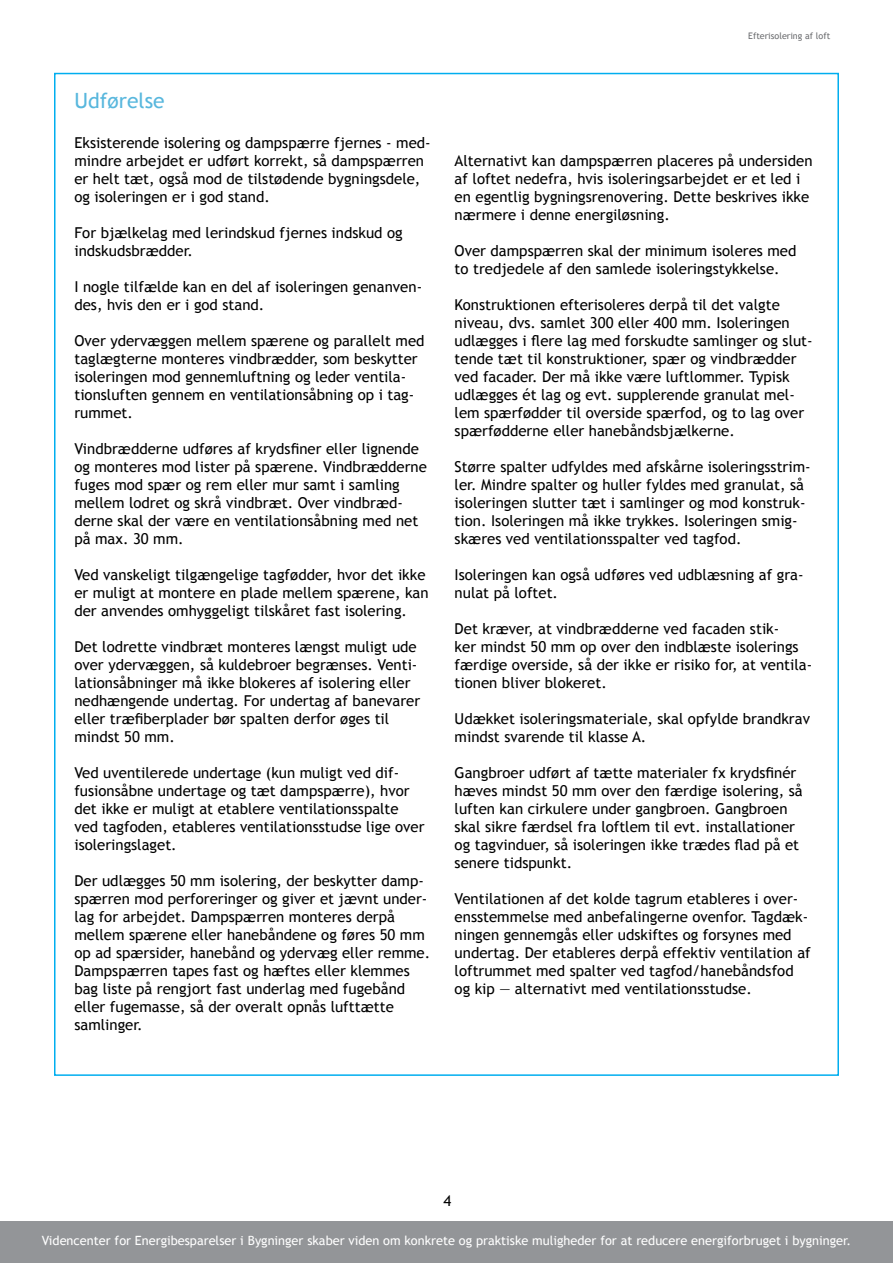
<style>
.page{position:relative;width:893px;height:1263px;background:#fff}
.page>*{position:absolute;margin:0;border:0;box-sizing:border-box;transform-origin:0 0}
.t1{font:21px "Trebuchet MS";color:#58b7dd}
.t2{font:15px/18px "Trebuchet MS";color:#000}
.t3{font:12.75px "Trebuchet MS";color:#fff}
.t4{font:9px "Trebuchet MS";color:#6d6e71}
</style>
<div class="page">
<div style="left:0;top:1221px;width:893px;height:42px;background:#939598"></div>
<h1 class="t1" style="left:74px;top:88px;width:92px">Udførelse</h1>
<p class="t2" style="left:74px;top:134px;width:358px">Eksisterende isolering og dampspærre fjernes - med&shy;mindre arbejdet er udført korrekt, så dampspærren er helt tæt, også mod de tilstødende bygningsdele, og isoleringen er i god stand.</p>
<p class="t2" style="left:74px;top:224px;width:330px">For bjælkelag med lerindskud fjernes indskud og indskudsbrædder.</p>
<p class="t2" style="left:74px;top:278px;width:349px">I nogle tilfælde kan en del af isoleringen genanven&shy;des, hvis den er i god stand.</p>
<p class="t2" style="left:74px;top:332px;width:352px">Over ydervæggen mellem spærene og parallelt med taglægterne monteres vindbrædder, som beskytter isoleringen mod gennemluftning og leder ventila&shy;tionsluften gennem en ventilationsåbning op i tag&shy;rummet.</p>
<p class="t2" style="left:74px;top:440px;width:354px">Vindbrædderne udføres af krydsfiner eller lignende og monteres mod lister på spærene. Vindbrædderne fuges mod spær og rem eller mur samt i samling mellem lodret og skrå vindbræt. Over vindbræd&shy;derne skal der være en ventilationsåbning med net på max. 30 mm.</p>
<p class="t2" style="left:74px;top:566px;width:356px">Ved vanskeligt tilgængelige tagfødder, hvor det ikke er muligt at montere en plade mellem spærene, kan der anvendes omhyggeligt tilskåret fast isolering.</p>
<p class="t2" style="left:74px;top:638px;width:347px">Det lodrette vindbræt monteres længst muligt ude over ydervæggen, så kuldebroer begrænses. Venti&shy;lationsåbninger må ikke blokeres af isolering eller nedhængende undertag. For undertag af banevarer eller træfiberplader bør spalten derfor øges til mindst 50 mm.</p>
<p class="t2" style="left:74px;top:764px;width:352px">Ved uventilerede undertage (kun muligt ved dif&shy;fusionsåbne undertage og tæt dampspærre), hvor det ikke er muligt at etablere ventilationsspalte ved tagfoden, etableres ventilationsstudse lige over isoleringslaget.</p>
<p class="t2" style="left:74px;top:872px;width:357px">Der udlægges 50 mm isolering, der beskytter damp&shy;spærren mod perforeringer og giver et jævnt under&shy;lag for arbejdet. Dampspærren monteres derpå mellem spærene eller hanebåndene og føres 50 mm op ad spærsider, hanebånd og ydervæg eller remme.<br>Dampspærren tapes fast og hæftes eller klemmes bag liste på rengjort fast underlag med fugebånd eller fugemasse, så der overalt opnås lufttætte samlinger.</p>
<p class="t4" style="left:748px;top:31px;width:84px">Efterisolering af loft</p>
<p class="t2" style="left:455px;top:152px;width:359px">Alternativt kan dampspærren placeres på undersiden af loftet nedefra, hvis isoleringsarbejdet er et led i en egentlig bygningsrenovering. Dette beskrives ikke nærmere i denne energiløsning.</p>
<p class="t2" style="left:455px;top:242px;width:343px">Over dampspærren skal der minimum isoleres med to tredjedele af den samlede isoleringstykkelse.</p>
<p class="t2" style="left:455px;top:296px;width:360px">Konstruktionen efterisoleres derpå til det valgte niveau, dvs. samlet 300 eller 400 mm. Isoleringen udlægges i flere lag med forskudte samlinger og slut&shy;tende tæt til konstruktioner, spær og vindbrædder ved facader. Der må ikke være luftlommer. Typisk udlægges ét lag og evt. supplerende granulat mel&shy;lem spærfødder til overside spærfod, og to lag over spærfødderne eller hanebåndsbjælkerne.</p>
<p class="t2" style="left:455px;top:458px;width:358px">Større spalter udfyldes med afskårne isoleringsstrim&shy;ler. Mindre spalter og huller fyldes med granulat, så isoleringen slutter tæt i samlinger og mod konstruk&shy;tion. Isoleringen må ikke trykkes. Isoleringen smig&shy;skæres ved ventilationsspalter ved tagfod.</p>
<p class="t2" style="left:455px;top:566px;width:351px">Isoleringen kan også udføres ved udblæsning af gra&shy;nulat på loftet.</p>
<p class="t2" style="left:455px;top:620px;width:359px">Det kræver, at vindbrædderne ved facaden stik-<br>ker mindst 50 mm op over den indblæste isolerings færdige overside, så der ikke er risiko for, at ventila&shy;tionen bliver blokeret.</p>
<p class="t2" style="left:455px;top:710px;width:357px">Udækket isoleringsmateriale, skal opfylde brandkrav mindst svarende til klasse A.</p>
<p class="t2" style="left:455px;top:764px;width:350px">Gangbroer udført af tætte materialer fx krydsfinér hæves mindst 50 mm over den færdige isolering, så luften kan cirkulere under gangbroen. Gangbroen skal sikre færdsel fra loftlem til evt. installationer og tagvinduer, så isoleringen ikke trædes flad på et senere tidspunkt.</p>
<p class="t2" style="left:455px;top:890px;width:358px">Ventilationen af det kolde tagrum etableres i over&shy;ensstemmelse med anbefalingerne ovenfor. Tagdæk&shy;ningen gennemgås eller udskiftes og forsynes med undertag. Der etableres derpå effektiv ventilation af loftrummet med spalter ved tagfod/hanebåndsfod og kip — alternativt med ventilationsstudse.</p>
<p class="t2" style="left:443px;top:1192px;width:9px">4</p>
<p class="t3" style="left:42px;top:1233px;width:811px">Videncenter for Energibesparelser i Bygninger skaber viden om konkrete og praktiske muligheder for at reducere energiforbruget i bygninger.</p>
</div>
